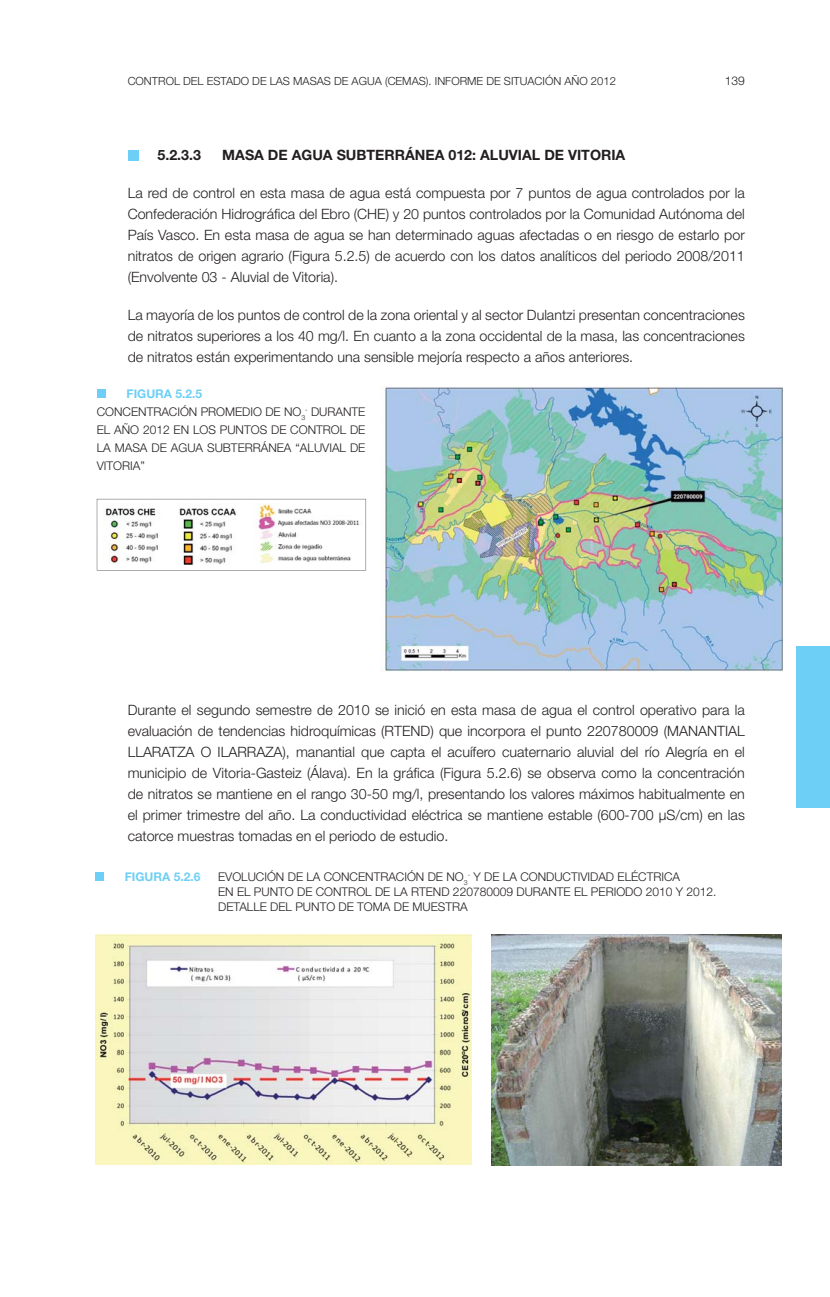
<style>
.page{position:relative;width:830px;height:1297px;background:#fff}
.page>*{position:absolute;margin:0;border:0;box-sizing:border-box;transform-origin:0 0}
.t1{font:300 14.25px/21px "Helvetica Neue";color:#231f20;text-align:justify}
.t2{font:700 14.25px "Helvetica Neue";color:#231f20}
.t3{font:300 12px/18px "Helvetica Neue";color:#231f20}
.t4{font:700 12px "Helvetica Neue";color:#6dcff6}
.t5{font:300 11.25px "Helvetica Neue";color:#231f20}
.s1{font-weight:700;color:#6dcff6}
</style>
<div class="page">
<div style="left:795px;top:646px;width:34px;height:162px;background:#6dcff6"></div>
<div style="left:128px;top:150px;width:10px;height:11px;background:#6dcff6"></div>
<div style="left:97px;top:389px;width:8px;height:9px;background:#6dcff6"></div>
<svg style="left:97px;top:499px;width:269px;height:71px"></svg>
<img style="left:380px;top:387px;width:402px;height:285px">
<div style="left:95px;top:873px;width:8px;height:8px;background:#6dcff6"></div>
<img style="left:96px;top:934px;width:375px;height:231px">
<img style="left:491px;top:934px;width:290px;height:231px">
<p class="t5" style="left:128px;top:77px;width:489px">CONTROL DEL ESTADO DE LAS MASAS DE AGUA (CEMAS). INFORME DE SITUACIÓN AÑO 2012</p>
<p class="t3" style="left:724px;top:73px;width:22px">139</p>
<p class="t2" style="left:157px;top:150px;width:45px">5.2.3.3</p>
<p class="t2" style="left:222px;top:150px;width:404px">MASA DE AGUA SUBTERRÁNEA 012: ALUVIAL DE VITORIA</p>
<p class="t1" style="left:128px;top:184px;width:618px">La red de control en esta masa de agua está compuesta por 7 puntos de agua controlados por la Confederación Hidrográfica del Ebro (CHE) y 20 puntos controlados por la Comunidad Autónoma del País Vasco. En esta masa de agua se han determinado aguas afectadas o en riesgo de estarlo por nitratos de origen agrario (Figura 5.2.5) de acuerdo con los datos analíticos del periodo 2008/2011 (Envolvente 03 - Aluvial de Vitoria).</p>
<p class="t1" style="left:128px;top:306px;width:618px">La mayoría de los puntos de control de la zona oriental y al sector Dulantzi presentan concentraciones de nitratos superiores a los 40 mg/l. En cuanto a la zona occidental de la masa, las concentraciones de nitratos están experimentando una sensible mejoría respecto a años anteriores.</p>
<p class="t3" style="left:97px;top:386px;width:270px;text-indent:30px"><span class="s1">FIGURA 5.2.5<br></span>CONCENTRACIÓN PROMEDIO DE NO<sub>3</sub><sup>-</sup> DURANTE<br>EL AÑO 2012 EN LOS PUNTOS DE CONTROL DE<br>LA MASA DE AGUA SUBTERRÁNEA “ALUVIAL DE<br>VITORIA”</p>
<p class="t1" style="left:128px;top:700px;width:618px">Durante el segundo semestre de 2010 se inició en esta masa de agua el control operativo para la evaluación de tendencias hidroquímicas (RTEND) que incorpora el punto 220780009 (MANANTIAL LLARATZA O ILARRAZA), manantial que capta el acuífero cuaternario aluvial del río Alegría en el municipio de Vitoria-Gasteiz (Álava). En la gráfica (Figura 5.2.6) se observa como la concentración de nitratos se mantiene en el rango 30-50 mg/l, presentando los valores máximos habitualmente en el primer trimestre del año. La conductividad eléctrica se mantiene estable (600-700 µS/cm) en las catorce muestras tomadas en el periodo de estudio.</p>
<p class="t4" style="left:125px;top:873px;width:77px">FIGURA 5.2.6</p>
<p class="t3" style="left:218px;top:870px;width:499px;line-height:15px">EVOLUCIÓN DE LA CONCENTRACIÓN DE NO<sub>3</sub><sup>-</sup> Y DE LA CONDUCTIVIDAD ELÉCTRICA<br>EN EL PUNTO DE CONTROL DE LA RTEND 220780009 DURANTE EL PERIODO 2010 Y 2012.<br>DETALLE DEL PUNTO DE TOMA DE MUESTRA</p>
</div>
